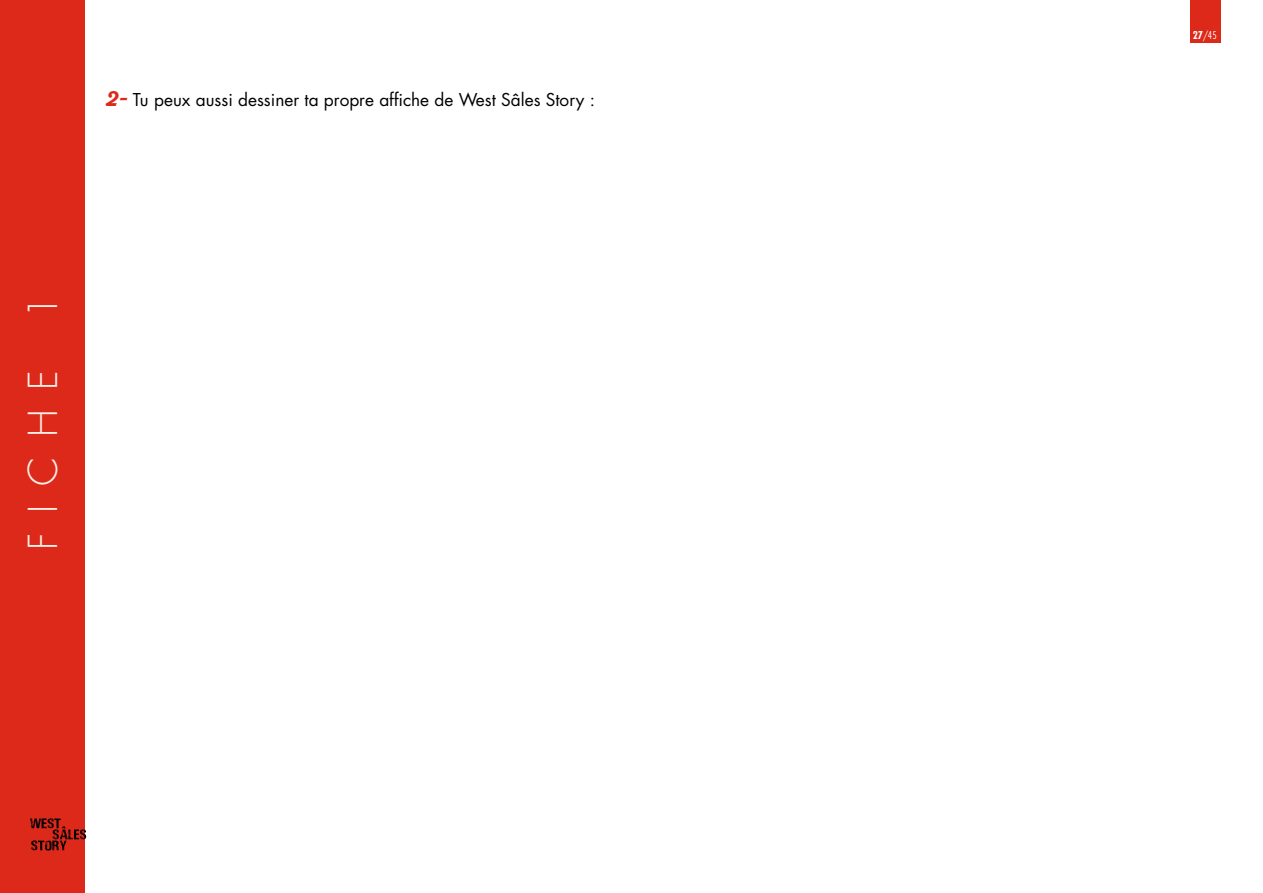
<style>
.page{position:relative;width:1263px;height:893px;background:#fff}
.page>*{position:absolute;margin:0;border:0;box-sizing:border-box;transform-origin:0 0}
.t1{font:300 38.85px "Futura";letter-spacing:.5em;color:#ffefe7}
.t2{font:17.25px "Futura";color:#000}
.t3{font:300 condensed 10.5px "Futura";color:#fff}
.s1{font-family:"Sant Elia Script";font-weight:700;font-size:21px;color:#dc291a}
.s2{font-weight:700}
</style>
<div class="page">
<div style="left:0;top:0;width:85px;height:893px;background:#dc291a"></div>
<div style="left:1190px;top:0;width:30px;height:43px;background:#dc291a"></div>
<svg style="left:30px;top:818px;width:56px;height:32px"></svg>
<p class="t2" style="left:106px;top:88px;width:490px"><span class="s1">2-</span> Tu peux aussi dessiner ta propre affiche de West Sâles Story :</p>
<h1 class="t1" style="left:20px;top:319px;width:26px;rotate:-90deg">1</h1>
<h1 class="t1" style="left:20px;top:550px;width:181px;rotate:-90deg">Fiche</h1>
<p class="t3" style="left:1193px;top:29px;width:25px"><span class="s2">27</span>/45</p>
</div>
